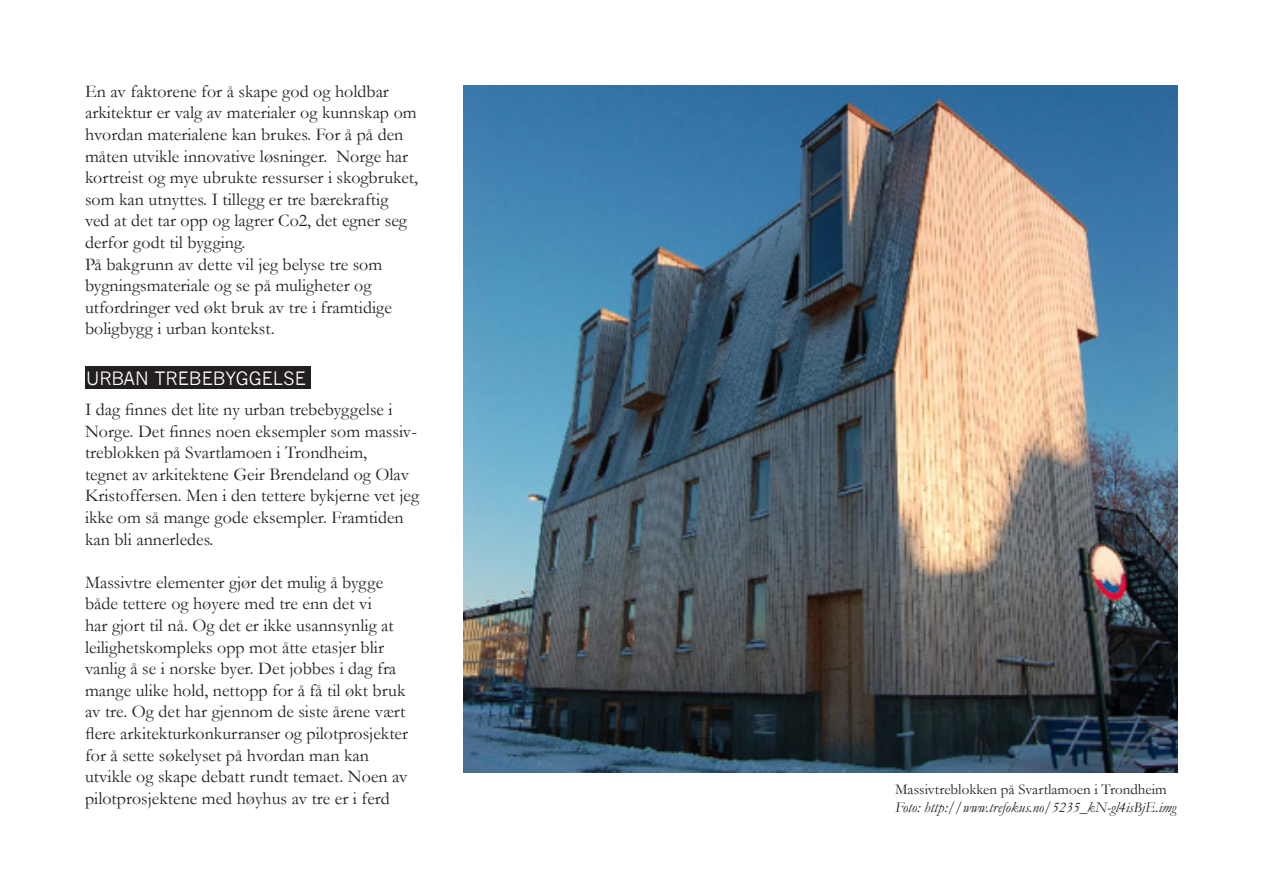
<style>
.page{position:relative;width:1263px;height:893px;background:#fff}
.page>*{position:absolute;margin:0;border:0;box-sizing:border-box;transform-origin:0 0}
.OVERSKRIFTER{font:18px/21.6px "Garamond";color:#231f20}
.brødtekst{font:18px/21.6px "Garamond";color:#231f20}
.brødtekst-2{font:18px "News Gothic";color:#fff}
.t1{font:italic 15px "Garamond";color:#231f20}
.OVERSKRIFTER-2{font:15px "Garamond";color:#231f20}
</style>
<div class="page">
<div style="left:85px;top:367px;width:225px;height:22px;background:#231f20"></div>
<img style="left:463px;top:85px;width:715px;height:688px">
<p class="OVERSKRIFTER" style="left:85px;top:80px;width:335px">En av faktorene for å skape god og holdbar arkitektur er valg av materialer og kunnskap om hvordan materialene kan brukes. For å på den måten utvikle innovative løsninger. Norge har kortreist og mye ubrukte ressurser i skogbruket, som kan utnyttes. I tillegg er tre bærekraftig<br>ved at det tar opp og lagrer Co2, det egner seg derfor godt til bygging.</p>
<p class="brødtekst" style="left:85px;top:253px;width:308px">På bakgrunn av dette vil jeg belyse tre som bygningsmateriale og se på muligheter og utfordringer ved økt bruk av tre i framtidige boligbygg i urban kontekst.</p>
<p class="brødtekst-2" style="left:86px;top:368px;width:221px">URBAN TREBEBYGGELSE</p>
<p class="OVERSKRIFTER" style="left:85px;top:398px;width:336px">I dag finnes det lite ny urban trebebyggelse i Norge. Det finnes noen eksempler som massiv&shy;treblokken på Svartlamoen i Trondheim,<br>tegnet av arkitektene Geir Brendeland og Olav Kristoffersen. Men i den tettere bykjerne vet jeg ikke om så mange gode eksempler. Framtiden kan bli annerledes.</p>
<p class="OVERSKRIFTER" style="left:85px;top:571px;width:325px">Massivtre elementer gjør det mulig å bygge både tettere og høyere med tre enn det vi<br>har gjort til nå. Og det er ikke usannsynlig at leilighetskompleks opp mot åtte etasjer blir vanlig å se i norske byer. Det jobbes i dag fra mange ulike hold, nettopp for å få til økt bruk av tre. Og det har gjennom de siste årene vært flere arkitekturkonkurranser og pilotprosjekter for å sette søkelyset på hvordan man kan utvikle og skape debatt rundt temaet. Noen av pilotprosjektene med høyhus av tre er i ferd</p>
<p class="OVERSKRIFTER-2" style="left:895px;top:781px;width:273px">Massivtreblokken på Svartlamoen i Trondheim</p>
<p class="t1" style="left:895px;top:799px;width:283px">Foto: http://www.trefokus.no/5235_kN-gl4isBjE.img</p>
</div>
